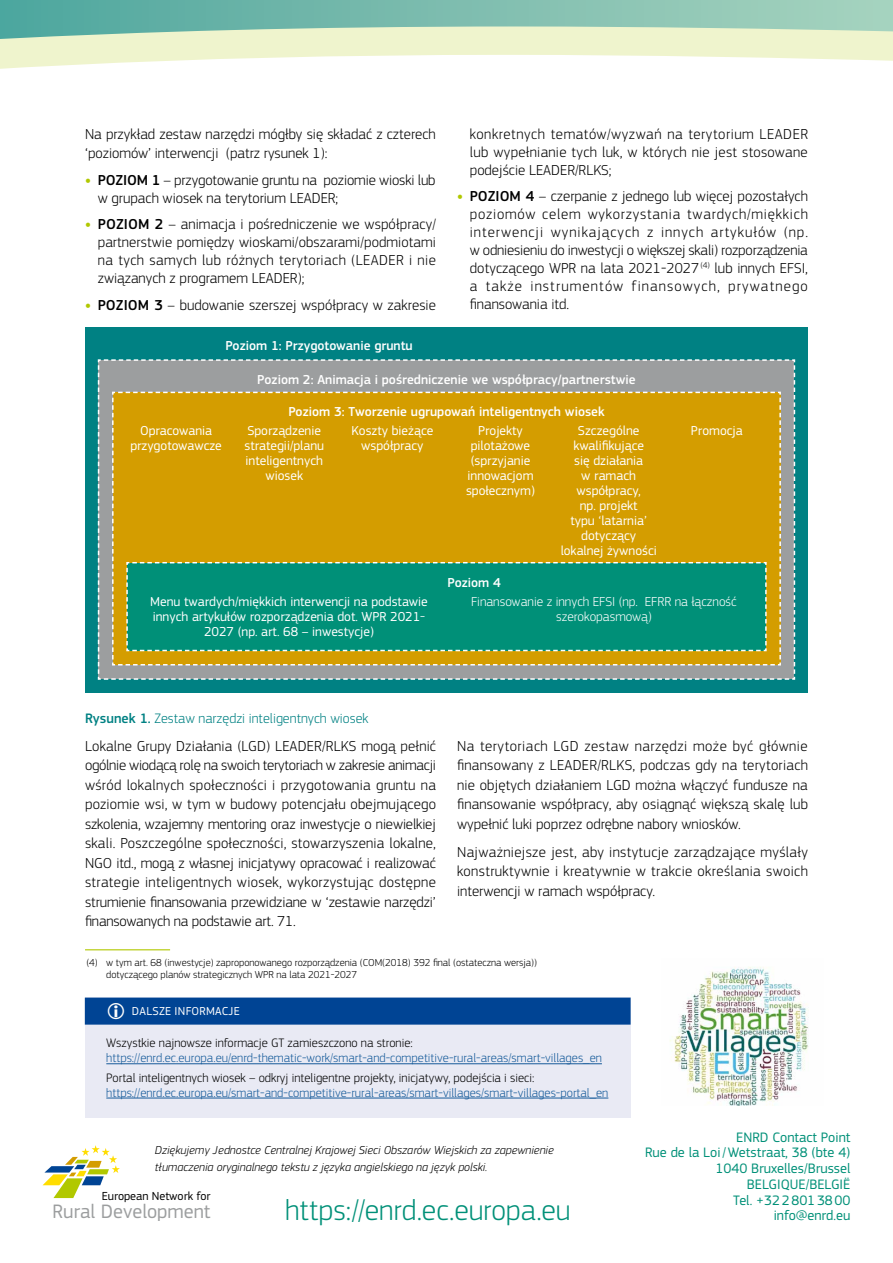
<style>
.page{position:relative;width:893px;height:1263px;background:#fff}
.page>*{position:absolute;margin:0;border:0;box-sizing:border-box;transform-origin:0 0}
.t1{font:300 30px "EC Square Sans Pro";letter-spacing:-.005em;color:#009078}
.t2{font:20.25px "EC Square Sans Pro";color:#9c9e9f}
.t3{font:300 15px/19.5px "EC Square Sans Pro";color:#000;text-align:justify}
.t4{font:14.25px/15.8px "EC Square Sans Pro";color:#009078;text-align:right}
.t5{font:300 14.25px "EC Square Sans Pro";color:#008183}
.t6{font:13.5px/15px "EC Square Sans Pro";color:#fff;text-align:center}
.t7{font:500 13.5px "EC Square Sans Pro";color:#fff}
.t8{font:300 13.5px/15px "EC Square Sans Pro";color:#fff;text-align:center}
.t9{font:300 12.75px "EC Square Sans Pro";color:#165b9a}
.t10{font:300 12.75px "EC Square Sans Pro";color:#000}
.t11{font:12.15px "EC Square Sans Pro";color:#000}
.t12{font:italic 300 12px/16.5px "EC Square Sans Pro";color:#000}
.t13{font:12px "EC Square Sans Pro";letter-spacing:.02em;color:#fff}
.t14{font:300 10.5px/12px "EC Square Sans Pro";color:#000}
.s1{font-weight:700;color:#b1c800}
.s2{font-weight:500}
.s3{font-size:22.5px;color:#fffffd}
.s4{font-style:normal;color:#fff}
</style>
<div class="page">
<hr style="left:85px;top:949px;width:85px;height:1px;background:#b1c800">
<svg style="left:43px;top:1145px;width:77px;height:53px"></svg>
<div style="left:85px;top:998px;width:545px;height:120px;background:#e9eaf4"></div>
<div style="left:85px;top:997px;width:546px;height:27px;background:#004494"></div>
<hr style="left:106px;top:1063px;width:496px;height:1px;background:#165b9a">
<hr style="left:106px;top:1098px;width:502px;height:1px;background:#165b9a">
<div style="left:85px;top:327px;width:723px;height:365px;background:#008183"></div>
<svg style="left:98px;top:359px;width:697px;height:321px;background:#c8a12f"></svg>
<div style="left:126px;top:561px;width:641px;height:91px;background:#009078"></div>
<img style="left:670px;top:967px;width:139px;height:139px">
<svg style="left:0;top:39px;width:893px;height:30px;fill:#eff4cd"></svg>
<svg style="left:0;top:0;width:893px;height:39px;background:#96c9b5"></svg>
<p class="t3" style="left:85px;top:124px;width:352px">Na przykład zestaw narzędzi mógłby się składać z czterech ‘poziomów’ interwencji (patrz rysunek 1):</p>
<p class="t3" style="left:98px;top:171px;width:339px;line-height:18px;text-indent:-13px"><span class="s1">•</span> <span class="s2">POZIOM 1</span> – przygotowanie gruntu na poziomie wioski lub w grupach wiosek na terytorium LEADER;</p>
<p class="t3" style="left:98px;top:215px;width:340px;line-height:18px;text-indent:-13px"><span class="s1">•</span> <span class="s2">POZIOM 2</span> – animacja i pośredniczenie we współpracy/ partnerstwie pomiędzy wioskami/obszarami/podmiotami na tych samych lub różnych terytoriach (LEADER i nie związanych z programem LEADER);</p>
<p class="t3" style="left:85px;top:295px;width:352px"><span class="s1">•</span> <span class="s2">POZIOM 3</span> – budowanie szerszej współpracy w zakresie</p>
<p class="t3" style="left:470px;top:125px;width:340px;line-height:18px">konkretnych tematów/wyzwań na terytorium LEADER lub wypełnianie tych luk, w których nie jest stosowane podejście LEADER/RLKS;</p>
<p class="t3" style="left:470px;top:187px;width:340px;line-height:18px;text-indent:-13px"><span class="s1">•</span> <span class="s2">POZIOM 4</span> – czerpanie z jednego lub więcej pozostałych poziomów celem wykorzystania twardych/miękkich interwencji wynikających z innych artykułów (np. w odniesieniu do inwestycji o większej skali) rozporządzenia dotyczącego WPR na lata 2021-2027<sup>(4)</sup> lub innych EFSI, a także instrumentów finansowych, prywatnego finansowania itd.</p>
<p class="t7" style="left:225px;top:337px;width:189px">Poziom 1: Przygotowanie gruntu</p>
<p class="t7" style="left:257px;top:371px;width:380px">Poziom 2: Animacja i pośredniczenie we współpracy/partnerstwie</p>
<p class="t7" style="left:288px;top:404px;width:318px">Poziom 3: Tworzenie ugrupowań inteligentnych wiosek</p>
<p class="t6" style="left:130px;top:423px;width:93px">Opracowania przygotowawcze</p>
<p class="t6" style="left:244px;top:423px;width:81px">Sporządzenie strategii/planu inteligentnych wiosek</p>
<p class="t6" style="left:351px;top:423px;width:83px">Koszty bieżące współpracy</p>
<p class="t6" style="left:466px;top:423px;width:70px">Projekty pilotażowe (sprzyjanie innowacjom społecznym)</p>
<p class="t6" style="left:561px;top:423px;width:98px">Szczególne kwalifikujące<br>się działania<br>w ramach współpracy,<br>np. projekt<br>typu ‘latarnia’ dotyczący lokalnej żywności</p>
<p class="t6" style="left:691px;top:423px;width:53px">Promocja</p>
<p class="t7" style="left:447px;top:574px;width:55px">Poziom 4</p>
<p class="t6" style="left:150px;top:594px;width:279px">Menu twardych/miękkich interwencji na podstawie innych artykułów rozporządzenia dot. WPR 2021-<br>2027 (np. art. 68 – inwestycje)</p>
<p class="t8" style="left:471px;top:594px;width:267px">Finansowanie z innych EFSI (np. EFRR na łączność szerokopasmową)</p>
<p class="t5" style="left:85px;top:710px;width:285px"><span class="s2">Rysunek 1.</span> Zestaw narzędzi inteligentnych wiosek</p>
<p class="t3" style="left:85px;top:736px;width:353px">Lokalne Grupy Działania (LGD) LEADER/RLKS mogą pełnić ogólnie wiodącą rolę na swoich terytoriach w zakresie animacji wśród lokalnych społeczności i przygotowania gruntu na poziomie wsi, w tym w budowy potencjału obejmującego szkolenia, wzajemny mentoring oraz inwestycje o niewielkiej skali. Poszczególne społeczności, stowarzyszenia lokalne, NGO itd., mogą z własnej inicjatywy opracować i realizować strategie inteligentnych wiosek, wykorzystując dostępne strumienie finansowania przewidziane w ‘zestawie narzędzi’ finansowanych na podstawie art. 71.</p>
<p class="t3" style="left:457px;top:736px;width:352px">Na terytoriach LGD zestaw narzędzi może być głównie finansowany z LEADER/RLKS, podczas gdy na terytoriach nie objętych działaniem LGD można włączyć fundusze na finansowanie współpracy, aby osiągnąć większą skalę lub wypełnić luki poprzez odrębne nabory wniosków.</p>
<p class="t3" style="left:457px;top:842px;width:352px">Najważniejsze jest, aby instytucje zarządzające myślały konstruktywnie i kreatywnie w trakcie określania swoich interwencji w ramach współpracy.</p>
<p class="t14" style="left:106px;top:956px;width:432px;text-indent:-20px">(4) w tym art. 68 (inwestycje) zaproponowanego rozporządzenia (COM(2018) 392 final (ostateczna wersja)) dotyczącego planów strategicznych WPR na lata 2021-2027</p>
<p class="t13" style="left:106px;top:1004px;width:135px"><span class="s3">΂</span> DALSZE INFORMACJE</p>
<p class="t10" style="left:106px;top:1036px;width:308px">Wszystkie najnowsze informacje GT zamieszczono na stronie:</p>
<p class="t9" style="left:106px;top:1051px;width:497px">https://enrd.ec.europa.eu/enrd-thematic-work/smart-and-competitive-rural-areas/smart-villages_en</p>
<p class="t10" style="left:106px;top:1070px;width:430px">Portal inteligentnych wiosek – odkryj inteligentne projekty, inicjatywy, podejścia i sieci:</p>
<p class="t9" style="left:106px;top:1085px;width:504px">https://enrd.ec.europa.eu/smart-and-competitive-rural-areas/smart-villages/smart-villages-portal_en</p>
<p class="t4" style="left:645px;top:1129px;width:207px">ENRD Contact Point<br>Rue de la Loi/Wetstraat, 38 (bte 4)<br>1040 Bruxelles/Brussel<br>BELGIQUE/BELGIË<br>Tel. +3228013800</p>
<p class="t12" style="left:155px;top:1142px;width:401px">Dziękujemy Jednostce Centralnej Krajowej Sieci Obszarów Wiejskich za zapewnienie tłumaczenia oryginalnego tekstu z języka angielskiego na język polski.<span class="s4">m</span></p>
<p class="t11" style="left:102px;top:1188px;width:110px">European Network for</p>
<h2 class="t2" style="left:52px;top:1199px;width:159px">Rural Development</h2>
<h1 class="t1" style="left:285px;top:1193px;width:287px">https://enrd.ec.europa.eu</h1>
<p class="t4" style="left:774px;top:1208px;width:78px">info@enrd.eu</p>
</div>
